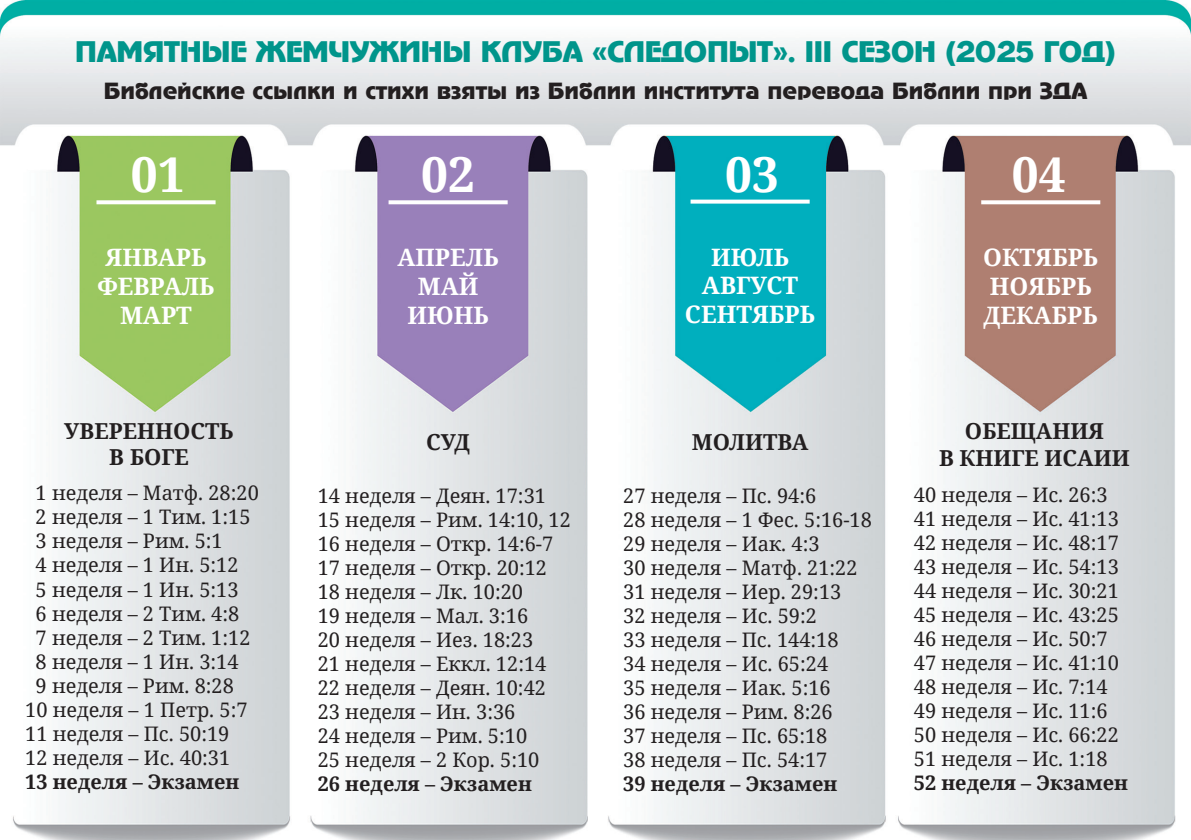
<style>
.page{position:relative;width:1191px;height:840px;background:#fff}
.page>*{position:absolute;margin:0;border:0;box-sizing:border-box;transform-origin:0 0}
.t1{font:700 48px "Noto Serif";color:#fff}
.t2{font:28px "Adver Gothic";letter-spacing:-.01em;color:#00958b}
.t3{font:700 24px/28.8px "Noto Serif";color:#fff;text-align:center}
.t4{font:22px "Adver Gothic";color:#231f20}
.t5{font:700 22px/26.4px "Noto Serif";color:#231f20;text-align:center}
.t6{font:20px/24px "Noto Serif";color:#231f20}
.t7{font:700 20px "Noto Serif";color:#231f20}
</style>
<div class="page">
<img style="left:0;top:0;width:1191px;height:839px">
<svg style="left:96px;top:200px;width:120px;height:4px"></svg>
<svg style="left:388px;top:200px;width:119px;height:4px"></svg>
<svg style="left:690px;top:199px;width:119px;height:4px"></svg>
<svg style="left:981px;top:200px;width:119px;height:4px"></svg>
<h2 class="t2" style="left:75px;top:36px;width:1042px">ПАМЯТНЫЕ ЖЕМЧУЖИНЫ КЛУБА «СЛЕДОПЫТ». III СЕЗОН (2025 ГОД)</h2>
<p class="t4" style="left:104px;top:79px;width:985px">Библейские ссылки и стихи взяты из Библии института перевода Библии при ЗДА</p>
<h1 class="t1" style="left:131px;top:141px;width:55px">01</h1>
<p class="t3" style="left:97px;top:242px;width:119px">ЯНВАРЬ<br>ФЕВРАЛЬ<br>МАРТ</p>
<h1 class="t1" style="left:421px;top:141px;width:55px">02</h1>
<p class="t3" style="left:397px;top:242px;width:103px">АПРЕЛЬ<br>МАЙ<br>ИЮНЬ</p>
<p class="t5" style="left:64px;top:416px;width:171px">УВЕРЕННОСТЬ<br>В БОГЕ</p>
<p class="t5" style="left:426px;top:427px;width:45px">СУД</p>
<p class="t6" style="left:318px;top:482px;width:255px">14 неделя – Деян. 17:31<br>15 неделя – Рим. 14:10, 12<br>16 неделя – Откр. 14:6-7<br>17 неделя – Откр. 20:12<br>18 неделя – Лк. 10:20<br>19 неделя – Мал. 3:16<br>20 неделя – Иез. 18:23<br>21 неделя – Еккл. 12:14<br>22 неделя – Деян. 10:42<br>23 неделя – Ин. 3:36<br>24 неделя – Рим. 5:10<br>25 неделя – 2 Кор. 5:10</p>
<p class="t7" style="left:318px;top:769px;width:216px">26 неделя – Экзамен</p>
<p class="t6" style="left:36px;top:480px;width:225px">1 неделя – Матф. 28:20</p>
<p class="t6" style="left:36px;top:504px;width:216px">2 неделя – 1 Тим. 1:15</p>
<p class="t6" style="left:36px;top:528px;width:189px">3 неделя – Рим. 5:1</p>
<p class="t6" style="left:36px;top:552px;width:204px">4 неделя – 1 Ин. 5:12</p>
<p class="t6" style="left:36px;top:576px;width:204px">5 неделя – 1 Ин. 5:13</p>
<p class="t6" style="left:36px;top:600px;width:205px">6 неделя – 2 Тим. 4:8</p>
<p class="t6" style="left:36px;top:624px;width:216px">7 неделя – 2 Тим. 1:12</p>
<p class="t6" style="left:36px;top:648px;width:204px">8 неделя – 1 Ин. 3:14</p>
<p class="t6" style="left:36px;top:672px;width:200px">9 неделя – Рим. 8:28</p>
<p class="t6" style="left:25px;top:696px;width:224px">10 неделя – 1 Петр. 5:7</p>
<p class="t6" style="left:25px;top:720px;width:206px">11 неделя – Пс. 50:19</p>
<p class="t6" style="left:25px;top:744px;width:206px">12 неделя – Ис. 40:31</p>
<p class="t7" style="left:25px;top:767px;width:216px">13 неделя – Экзамен</p>
<h1 class="t1" style="left:725px;top:141px;width:55px">03</h1>
<p class="t3" style="left:685px;top:241px;width:132px">ИЮЛЬ<br>АВГУСТ<br>СЕНТЯБРЬ</p>
<p class="t5" style="left:692px;top:427px;width:118px">МОЛИТВА</p>
<p class="t6" style="left:623px;top:482px;width:250px">27 неделя – Пс. 94:6<br>28 неделя – 1 Фес. 5:16-18<br>29 неделя – Иак. 4:3<br>30 неделя – Матф. 21:22<br>31 неделя – Иер. 29:13<br>32 неделя – Ис. 59:2<br>33 неделя – Пс. 144:18<br>34 неделя – Ис. 65:24<br>35 неделя – Иак. 5:16<br>36 неделя – Рим. 8:26<br>37 неделя – Пс. 65:18<br>38 неделя – Пс. 54:17</p>
<p class="t7" style="left:623px;top:769px;width:216px">39 неделя – Экзамен</p>
<h1 class="t1" style="left:1012px;top:141px;width:55px">04</h1>
<p class="t3" style="left:983px;top:242px;width:117px;text-align:left">ОКТЯБРЬ<br>НОЯБРЬ<br>ДЕКАБРЬ</p>
<p class="t5" style="left:939px;top:417px;width:192px">ОБЕЩАНИЯ<br>В КНИГЕ ИСАИИ</p>
<p class="t6" style="left:914px;top:482px;width:206px">40 неделя – Ис. 26:3<br>41 неделя – Ис. 41:13<br>42 неделя – Ис. 48:17<br>43 неделя – Ис. 54:13<br>44 неделя – Ис. 30:21<br>45 неделя – Ис. 43:25<br>46 неделя – Ис. 50:7<br>47 неделя – Ис. 41:10<br>48 неделя – Ис. 7:14<br>49 неделя – Ис. 11:6<br>50 неделя – Ис. 66:22<br>51 неделя – Ис. 1:18</p>
<p class="t7" style="left:914px;top:768px;width:216px">52 неделя – Экзамен</p>
</div>
